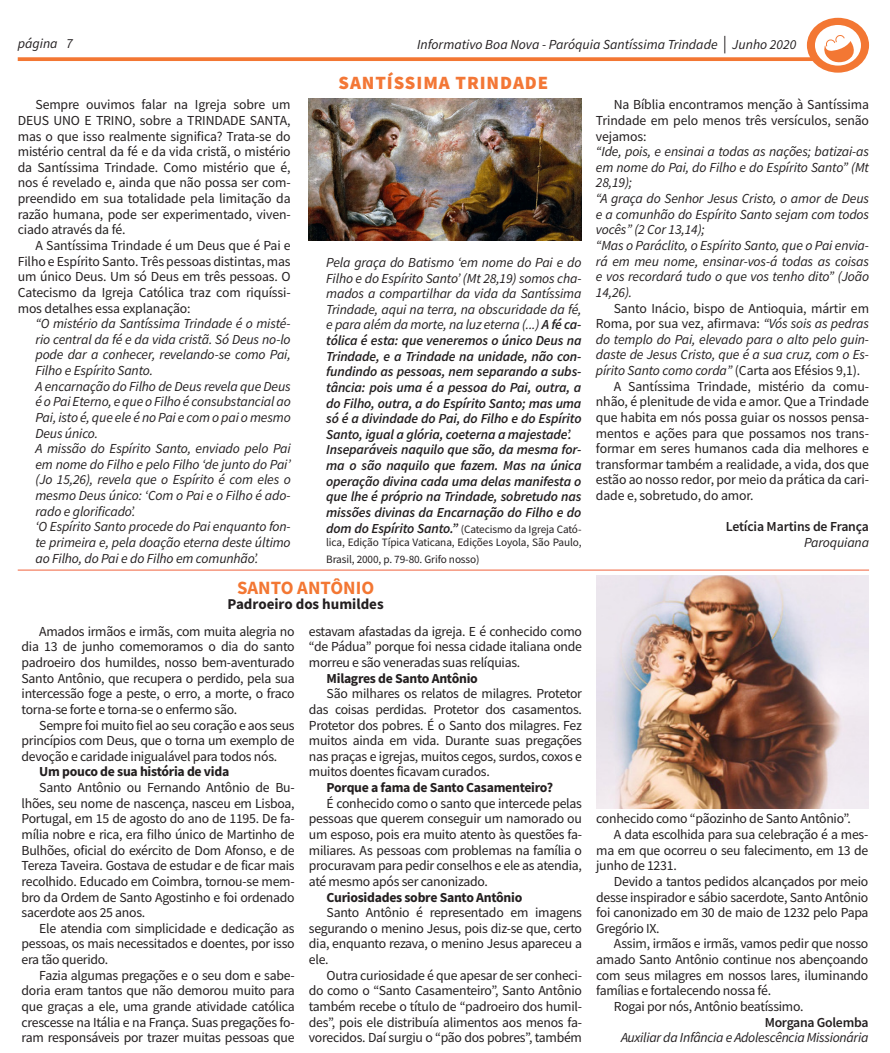
<style>
.page{position:relative;width:890px;height:1053px;background:#fff}
.page>*{position:absolute;margin:0;border:0;box-sizing:border-box;transform-origin:0 0}
.t1{font:900 18.75px "Source Sans Pro";letter-spacing:.05em;color:#f37736}
.t2{font:700 18.75px "Source Sans Pro";color:#f37733}
.t3{font:700 15px "Source Sans Pro";color:#231f20}
.t4{font:13.75px/15.6px "Source Sans Pro";letter-spacing:-.02em;color:#231f20;text-align:justify}
.t5{font:italic 13.75px/15.6px "Source Sans Pro";letter-spacing:-.01em;color:#231f20;text-align:justify}
.t6{font:italic 600 13.75px/15.6px "Source Sans Pro";letter-spacing:-.01em;color:#231f20;text-align:justify}
.t7{font:700 13.75px "Source Sans Pro";letter-spacing:-.02em;color:#231f20}
.t8{font:600 13.75px "Source Sans Pro";letter-spacing:-.02em;color:#231f20}
.t9{font:11.25px/13.5px "Source Sans Pro";letter-spacing:-.01em;color:#231f20}
.s1{font-size:17.5px}
.s2{font-style:normal}
.s3{font-weight:400}
.s4{font-weight:600;font-style:italic;font-size:13.75px}
</style>
<div class="page">
<svg style="left:806px;top:18px;width:62px;height:55px"></svg>
<svg style="left:18px;top:57px;width:797px;height:4px;background:#f38040"></svg>
<img style="left:308px;top:99px;width:273px;height:141px">
<hr style="left:18px;top:569px;width:850px;height:1px;background:#f48163">
<img style="left:596px;top:575px;width:271px;height:233px">
<p class="t5" style="left:18px;top:35px;width:56px">página 7</p>
<p class="t5" style="left:417px;top:36px;width:380px">Informativo Boa Nova - Paróquia Santíssima Trindade <span class="s1">|</span> Junho 2020</p>
<p class="t1" style="left:338px;top:70px;width:211px">SANTÍSSIMA TRINDADE</p>
<p class="t4" style="left:18px;top:97px;width:274px;text-indent:18px">Sempre ouvimos falar na Igreja sobre um DEUS UNO E TRINO, sobre a TRINDADE SANTA, mas o que isso realmente significa? Trata-se do mistério central da fé e da vida cristã, o mistério da Santíssima Trindade. Como mistério que é, nos é revelado e, ainda que não possa ser com&shy;preendido em sua totalidade pela limitação da razão humana, pode ser experimentado, viven&shy;ciado através da fé.</p>
<p class="t4" style="left:18px;top:237px;width:274px;text-indent:18px">A Santíssima Trindade é um Deus que é Pai e Filho e Espírito Santo. Três pessoas distintas, mas um único Deus. Um só Deus em três pessoas. O Catecismo da Igreja Católica traz com riquíssi&shy;mos detalhes essa explanação:</p>
<p class="t5" style="left:35px;top:315px;width:257px">“O mistério da Santíssima Trindade é o misté&shy;rio central da fé e da vida cristã. Só Deus no-lo pode dar a conhecer, revelando-se como Pai, Filho e Espírito Santo.</p>
<p class="t5" style="left:35px;top:378px;width:257px">A encarnação do Filho de Deus revela que Deus é o Pai Eterno, e que o Filho é consubstancial ao Pai, isto é, que ele é no Pai e com o pai o mesmo Deus único.</p>
<p class="t5" style="left:35px;top:440px;width:257px">A missão do Espírito Santo, enviado pelo Pai em nome do Filho e pelo Filho ‘de junto do Pai’ (Jo 15,26), revela que o Espírito é com eles o mesmo Deus único: ‘Com o Pai e o Filho é ado&shy;rado e glorificado’.</p>
<p class="t5" style="left:35px;top:519px;width:256px">‘O Espírito Santo procede do Pai enquanto fon&shy;te primeira e, pela doação eterna deste último ao Filho, do Pai e do Filho em comunhão’.</p>
<p class="t4" style="left:595px;top:97px;width:274px;text-indent:18px">Na Bíblia encontramos menção à Santíssima Trindade em pelo menos três versículos, senão vejamos:</p>
<p class="t5" style="left:595px;top:144px;width:274px">“Ide, pois, e ensinai a todas as nações; batizai-as em nome do Pai, do Filho e do Espírito Santo” (Mt 28,19);</p>
<p class="t5" style="left:595px;top:190px;width:274px">“A graça do Senhor Jesus Cristo, o amor de Deus e a comunhão do Espírito Santo sejam com todos vocês” (2 Cor 13,14);</p>
<p class="t5" style="left:595px;top:237px;width:274px">“Mas o Paráclito, o Espírito Santo, que o Pai envia&shy;rá em meu nome, ensinar-vos-á todas as coisas e vos recordará tudo o que vos tenho dito” (João 14,26).</p>
<p class="t5" style="left:595px;top:300px;width:274px;text-indent:18px"><span class="s2">Santo Inácio, bispo de Antioquia, mártir em Roma, por sua vez, afirmava:</span> “Vós sois as pedras do templo do Pai, elevado para o alto pelo guin&shy;daste de Jesus Cristo, que é a sua cruz, com o Es&shy;pírito Santo como corda” <span class="s2">(Carta aos Efésios 9,1).</span></p>
<p class="t4" style="left:595px;top:378px;width:274px;text-indent:18px">A Santíssima Trindade, mistério da comu&shy;nhão, é plenitude de vida e amor. Que a Trindade que habita em nós possa guiar os nossos pensa&shy;mentos e ações para que possamos nos trans&shy;formar em seres humanos cada dia melhores e transformar também a realidade, a vida, dos que estão ao nosso redor, por meio da prática da cari&shy;dade e, sobretudo, do amor.</p>
<p class="t8" style="left:725px;top:518px;width:145px">Letícia Martins de França</p>
<p class="t5" style="left:803px;top:534px;width:66px">Paroquiana</p>
<p class="t6" style="left:326px;top:254px;width:257px"><span class="s3">Pela graça do Batismo ‘em nome do Pai e do Filho e do Espírito Santo’ (Mt 28,19) somos cha&shy;mados a compartilhar da vida da Santíssima Trindade, aqui na terra, na obscuridade da fé, e para além da morte, na luz eterna (...)</span> A fé ca&shy;tólica é esta: que veneremos o único Deus na Trindade, e a Trindade na unidade, não con&shy;fundindo as pessoas, nem separando a subs&shy;tância: pois uma é a pessoa do Pai, outra, a do Filho, outra, a do Espírito Santo; mas uma só é a divindade do Pai, do Filho e do Espírito Santo, igual a glória, coeterna a majestade’.</p>
<p class="t6" style="left:326px;top:442px;width:257px">Inseparáveis naquilo que são, da mesma for&shy;ma o são naquilo que fazem. Mas na única operação divina cada uma delas manifesta o que lhe é próprio na Trindade, sobretudo nas missões divinas da Encarnação do Filho e do</p>
<p class="t9" style="left:326px;top:522px;width:257px"><span class="s4">dom do Espírito Santo.”</span> (Catecismo da Igreja Cató&shy;lica, Edição Típica Vaticana, Edições Loyola, São Paulo,</p>
<p class="t9" style="left:326px;top:552px;width:155px">Brasil, 2000, p. 79-80. Grifo nosso)</p>
<p class="t2" style="left:237px;top:575px;width:138px">SANTO ANTÔNIO</p>
<p class="t3" style="left:227px;top:593px;width:157px">Padroeiro dos humildes</p>
<p class="t4" style="left:309px;top:623px;width:274px">estavam afastadas da igreja. E é conhecido como “de Pádua” porque foi nessa cidade italiana onde morreu e são veneradas suas relíquias.</p>
<p class="t7" style="left:326px;top:668px;width:153px">Milagres de Santo Antônio</p>
<p class="t4" style="left:309px;top:686px;width:274px;text-indent:18px">São milhares os relatos de milagres. Protetor das coisas perdidas. Protetor dos casamentos.<br>Protetor dos pobres. É o Santo dos milagres. Fez muitos ainda em vida. Durante suas pregações nas praças e igrejas, muitos cegos, surdos, coxos e muitos doentes ficavam curados.</p>
<p class="t7" style="left:326px;top:778px;width:228px">Porque a fama de Santo Casamenteiro?</p>
<p class="t4" style="left:309px;top:795px;width:274px;text-indent:18px">É conhecido como o santo que intercede pelas pessoas que querem conseguir um namorado ou um esposo, pois era muito atento às questões fa&shy;miliares. As pessoas com problemas na família o procuravam para pedir conselhos e ele as atendia, até mesmo após ser canonizado.</p>
<p class="t7" style="left:326px;top:887px;width:197px">Curiosidades sobre Santo Antônio</p>
<p class="t4" style="left:309px;top:904px;width:274px;text-indent:18px">Santo Antônio é representado em imagens segurando o menino Jesus, pois diz-se que, certo dia, enquanto rezava, o menino Jesus apareceu a ele.</p>
<p class="t4" style="left:309px;top:967px;width:274px;text-indent:18px">Outra curiosidade é que apesar de ser conheci&shy;do como o “Santo Casamenteiro”, Santo Antônio também recebe o título de “padroeiro dos humil&shy;des”, pois ele distribuía alimentos aos menos fa&shy;vorecidos. Daí surgiu o “pão dos pobres”, também</p>
<p class="t4" style="left:22px;top:623px;width:274px;text-indent:18px">Amados irmãos e irmãs, com muita alegria no dia 13 de junho comemoramos o dia do santo padroeiro dos humildes, nosso bem-aventurado Santo Antônio, que recupera o perdido, pela sua intercessão foge a peste, o erro, a morte, o fraco torna-se forte e torna-se o enfermo são.</p>
<p class="t4" style="left:22px;top:717px;width:274px;text-indent:18px">Sempre foi muito fiel ao seu coração e aos seus princípios com Deus, que o torna um exemplo de devoção e caridade inigualável para todos nós.</p>
<p class="t7" style="left:39px;top:762px;width:191px">Um pouco de sua história de vida</p>
<p class="t4" style="left:22px;top:779px;width:274px;text-indent:18px">Santo Antônio ou Fernando Antônio de Bu&shy;lhões, seu nome de nascença, nasceu em Lisboa, Portugal, em 15 de agosto do ano de 1195. De fa&shy;mília nobre e rica, era filho único de Martinho de Bulhões, oficial do exército de Dom Afonso, e de Tereza Taveira. Gostava de estudar e de ficar mais recolhido. Educado em Coimbra, tornou-se mem&shy;bro da Ordem de Santo Agostinho e foi ordenado sacerdote aos 25 anos.</p>
<p class="t4" style="left:22px;top:920px;width:274px;text-indent:18px">Ele atendia com simplicidade e dedicação as pessoas, os mais necessitados e doentes, por isso era tão querido.</p>
<p class="t4" style="left:22px;top:967px;width:274px;text-indent:18px">Fazia algumas pregações e o seu dom e sabe&shy;doria eram tantos que não demorou muito para que graças a ele, uma grande atividade católica crescesse na Itália e na França. Suas pregações fo&shy;ram responsáveis por trazer muitas pessoas que</p>
<p class="t4" style="left:596px;top:811px;width:256px">conhecido como “pãozinho de Santo Antônio”.</p>
<p class="t4" style="left:596px;top:826px;width:273px;text-indent:18px">A data escolhida para sua celebração é a mes&shy;ma em que ocorreu o seu falecimento, em 13 de junho de 1231.</p>
<p class="t4" style="left:596px;top:873px;width:273px;text-indent:18px">Devido a tantos pedidos alcançados por meio desse inspirador e sábio sacerdote, Santo Antônio foi canonizado em 30 de maio de 1232 pelo Papa Gregório IX.</p>
<p class="t4" style="left:596px;top:936px;width:273px;text-indent:18px">Assim, irmãos e irmãs, vamos pedir que nosso amado Santo Antônio continue nos abençoando com seus milagres em nossos lares, iluminando famílias e fortalecendo nossa fé.</p>
<p class="t4" style="left:613px;top:998px;width:191px">Rogai por nós, Antônio beatíssimo.</p>
<p class="t8" style="left:764px;top:1013px;width:105px">Morgana Golemba</p>
<p class="t5" style="left:620px;top:1029px;width:249px">Auxiliar da Infância e Adolescência Missionária</p>
</div>
